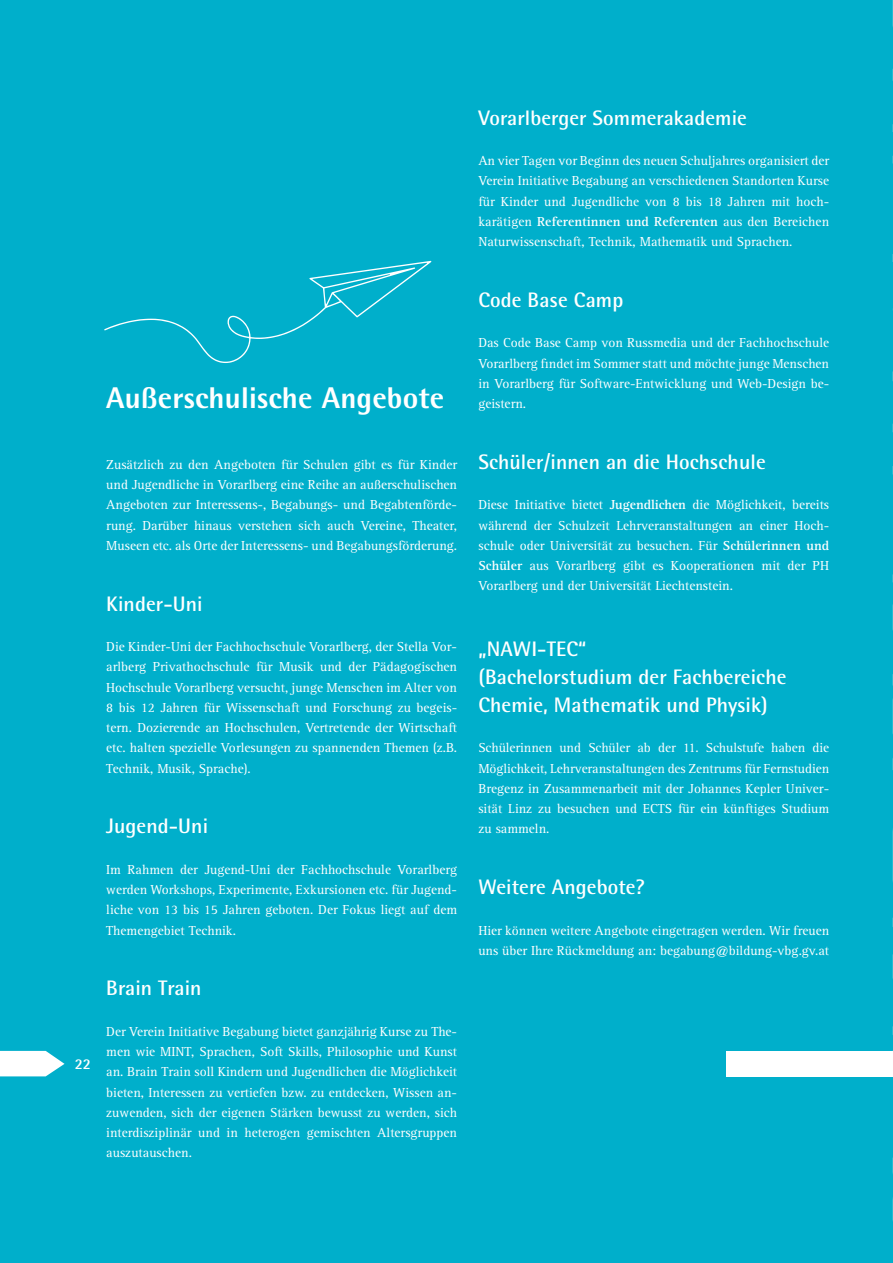
<style>
.page{position:relative;width:893px;height:1263px;background:#00afcb}
.page>*{position:absolute;margin:0;border:0;box-sizing:border-box;transform-origin:0 0}
.t1{font:800 30px "Rotis Semi Sans Pro";letter-spacing:.005em;color:#fff}
.t2{font:700 21px/27.8px "Rotis Semi Sans Pro";letter-spacing:.005em;color:#fff}
.t3{font:700 15px "Rotis Semi Sans Pro";color:#fff}
.t4{font:13.5px/20.2px "Rotis Serif Std";color:#fff;text-align:justify}
.s1{font-weight:700}
</style>
<div class="page">
<svg style="left:0;top:1051px;width:65px;height:25px;background:#d8f3f7"></svg>
<svg style="left:104px;top:261px;width:327px;height:102px"></svg>
<svg style="left:892px;top:674px;width:1px;height:305px"></svg>
<svg style="left:892px;top:0;width:1px;height:164px"></svg>
<svg style="left:892px;top:1026px;width:1px;height:195px"></svg>
<svg style="left:892px;top:254px;width:1px;height:127px"></svg>
<svg style="left:892px;top:423px;width:1px;height:208px"></svg>
<div style="left:726px;top:1051px;width:167px;height:25px;background:#fff"></div>
<h1 class="t1" style="left:106px;top:379px;width:339px">Außerschulische Angebote</h1>
<p class="t4" style="left:106px;top:455px;width:352px">Zusätzlich zu den Angeboten für Schulen gibt es für Kinder und Jugendliche in Vorarlberg eine Reihe an außerschulischen Angeboten zur Interessens-, Begabungs- und Begabtenförde&shy;rung. Darüber hinaus verstehen sich auch Vereine, Theater, Museen etc. als Orte der Interessens- und Begabungsförderung.</p>
<h2 class="t2" style="left:106px;top:589px;width:98px">Kinder-Uni</h2>
<p class="t4" style="left:106px;top:637px;width:352px">Die Kinder-Uni der Fachhochschule Vorarlberg, der Stella Vor&shy;arlberg Privathochschule für Musik und der Pädagogischen Hochschule Vorarlberg versucht, junge Menschen im Alter von 8 bis 12 Jahren für Wissenschaft und Forschung zu begeis&shy;tern. Dozierende an Hochschulen, Vertretende der Wirtschaft etc. halten spezielle Vorlesungen zu spannenden Themen (z.B.<br>Technik, Musik, Sprache).</p>
<h2 class="t2" style="left:106px;top:812px;width:103px">Jugend-Uni</h2>
<p class="t4" style="left:106px;top:860px;width:352px">Im Rahmen der Jugend-Uni der Fachhochschule Vorarlberg werden Workshops, Experimente, Exkursionen etc. für Jugend&shy;liche von 13 bis 15 Jahren geboten. Der Fokus liegt auf dem Themengebiet Technik.</p>
<p class="t3" style="left:75px;top:1054px;width:20px">2222</p>
<h2 class="t2" style="left:106px;top:974px;width:97px">Brain Train</h2>
<p class="t4" style="left:106px;top:1022px;width:352px">Der Verein Initiative Begabung bietet ganzjährig Kurse zu The&shy;men wie MINT, Sprachen, Soft Skills, Philosophie und Kunst an. Brain Train soll Kindern und Jugendlichen die Möglichkeit bieten, Interessen zu vertiefen bzw. zu entdecken, Wissen an&shy;zuwenden, sich der eigenen Stärken bewusst zu werden, sich interdisziplinär und in heterogen gemischten Altersgruppen auszutauschen.</p>
<h2 class="t2" style="left:478px;top:103px;width:270px">Vorarlberger Sommerakademie</h2>
<p class="t4" style="left:478px;top:151px;width:352px">An vier Tagen vor Beginn des neuen Schuljahres organisiert der Verein Initiative Begabung an verschiedenen Standorten Kurse für Kinder und Jugendliche von 8 bis 18 Jahren mit hoch&shy;karätigen <span class="s1">Referentinnen und Referenten</span> aus den Bereichen Naturwissenschaft, Technik, Mathematik und Sprachen.</p>
<h2 class="t2" style="left:478px;top:286px;width:146px">Code Base Camp</h2>
<p class="t4" style="left:478px;top:333px;width:352px">Das Code Base Camp von Russmedia und der Fachhochschule Vorarlberg findet im Sommer statt und möchte junge Menschen in Vorarlberg für Software-Entwicklung und Web-Design be&shy;geistern.</p>
<h2 class="t2" style="left:478px;top:448px;width:289px">Schüler/innen an die Hochschule</h2>
<p class="t4" style="left:478px;top:495px;width:352px">Diese Initiative bietet <span class="s1">Jugendlichen</span> die Möglichkeit, bereits während der Schulzeit Lehrveranstaltungen an einer Hoch&shy;schule oder Universität zu besuchen. Für <span class="s1">Schülerinnen und Schüler</span> aus Vorarlberg gibt es Kooperationen mit der PH Vorarlberg und der Universität Liechtenstein.</p>
<h2 class="t2" style="left:478px;top:635px;width:310px">„NAWI-TEC“<br>(Bachelorstudium der Fachbereiche<br>Chemie, Mathematik und Physik)</h2>
<p class="t4" style="left:478px;top:738px;width:352px">Schülerinnen und Schüler ab der 11. Schulstufe haben die Möglichkeit, Lehrveranstaltungen des Zentrums für Fernstudien Bregenz in Zusammenarbeit mit der Johannes Kepler Univer&shy;sität Linz zu besuchen und ECTS für ein künftiges Studium zu sammeln.</p>
<h2 class="t2" style="left:478px;top:873px;width:168px">Weitere Angebote?</h2>
<p class="t4" style="left:478px;top:920px;width:352px">Hier können weitere Angebote eingetragen werden. Wir freuen uns über Ihre Rückmeldung an: begabung@bildung-vbg.gv.at</p>
</div>
